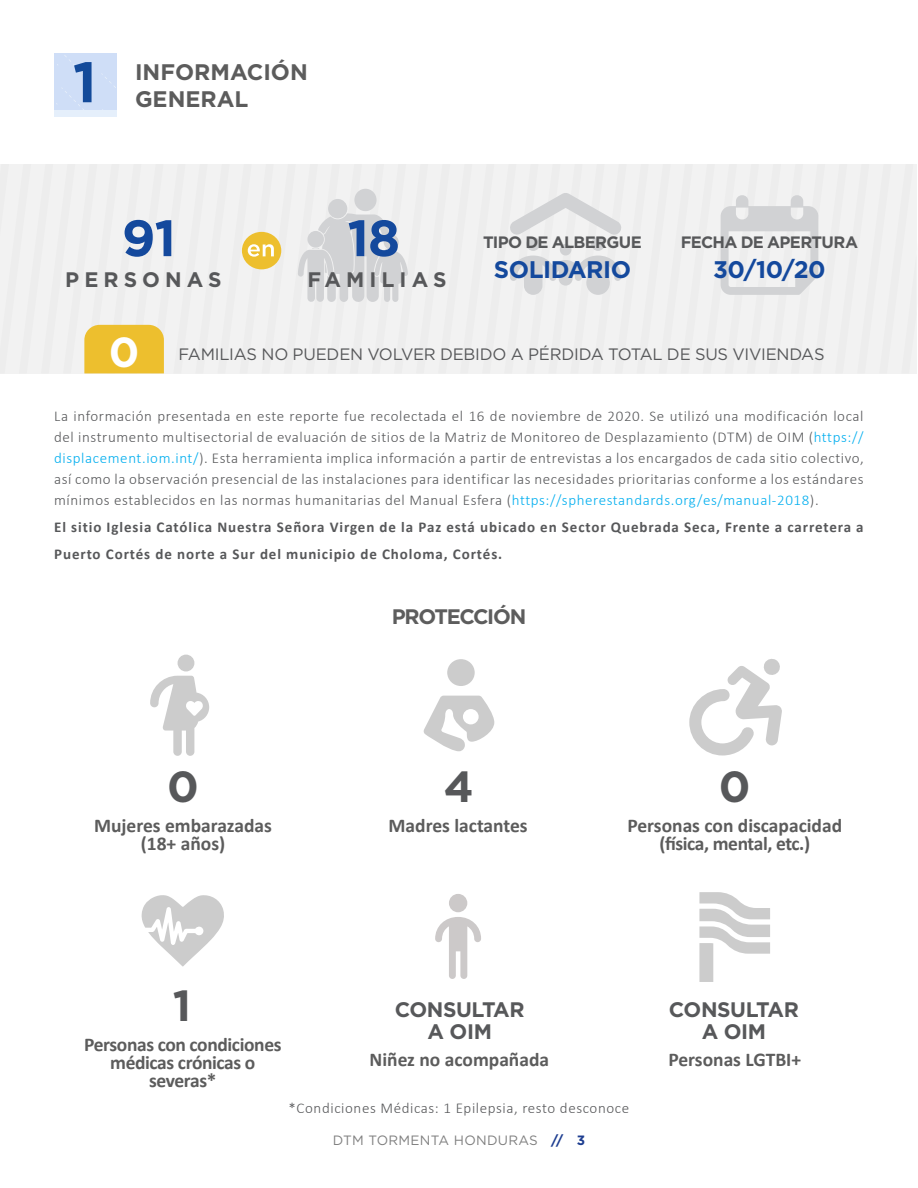
<style>
.page{position:relative;width:918px;height:1188px;background:#fff}
.page>*{position:absolute;margin:0;border:0;box-sizing:border-box;transform-origin:0 0}
.t1{font:700 57px "Gotham";color:#134a9a}
.t2{font:700 51px "Gotham";color:#14499d}
.t3{font:700 43.5px "Gotham";color:#57585a}
.t4{font:700 42px "Gotham";color:#fff}
.t5{font:700 24px "Gotham";letter-spacing:-.02em;color:#14499d}
.t6{font:700 22.5px "Gotham";color:#5c5c5c}
.t7{font:700 21px "Gotham";letter-spacing:-.02em;color:#57585a}
.t8{font:700 21px "Gotham";letter-spacing:.24em;color:#57585a}
.t9{font:700 21px "Gotham";letter-spacing:-.065em;color:#5d5d5d}
.t10{font:700 19.5px/18px "Calibri";letter-spacing:-.005em;color:#5c5c5c;text-align:center}
.t11{font:16.5px "Gotham";letter-spacing:-.015em;color:#57585a}
.t12{font:700 16.5px "Gotham";letter-spacing:-.04em;color:#57585a}
.t13{font:300 15px/21px "Calibri";letter-spacing:.04em;color:#57585a;text-align:justify}
.t14{font:700 15px/27px "Calibri";letter-spacing:.06em;color:#57585a}
.t15{font:13.5px "Gotham";letter-spacing:.02em;color:#808080}
.s1{color:#00aeef}
.s2{font-weight:700;color:#1d3d90}
</style>
<div class="page">
<svg style="left:141px;top:895px;width:83px;height:72px"></svg>
<div style="left:54px;top:53px;width:62px;height:63px;background:#cfdef7"></div>
<svg style="left:64px;top:55px;width:19px;height:19px"></svg>
<div style="left:54px;top:110px;width:62px;height:6px;background:#e5effb"></div>
<svg style="left:150px;top:676px;width:59px;height:80px"></svg>
<div style="left:178px;top:655px;width:16px;height:16px;background:#ccc;border-radius:50%"></div>
<svg style="left:423px;top:696px;width:71px;height:55px"></svg>
<div style="left:447px;top:659px;width:28px;height:27px;background:#ccc;border-radius:50%"></div>
<svg style="left:689px;top:659px;width:93px;height:97px"></svg>
<svg style="left:0;top:164px;width:917px;height:209px"></svg>
<div style="left:591px;top:237px;width:14px;height:14px;background:#d1d2d4;border-radius:50%"></div>
<div style="left:526px;top:237px;width:14px;height:14px;background:#d1d2d4;border-radius:50%"></div>
<div style="left:560px;top:244px;width:11px;height:11px;background:#d1d2d4;border-radius:50%"></div>
<svg style="left:699px;top:892px;width:71px;height:90px"></svg>
<svg style="left:435px;top:917px;width:46px;height:62px"></svg>
<div style="left:449px;top:894px;width:18px;height:18px;background:#ccc9c9;border-radius:50%"></div>
<p class="t1" style="left:73px;top:44px;width:26px">1</p>
<p class="t6" style="left:135px;top:57px;width:174px">INFORMACIÓN</p>
<p class="t6" style="left:135px;top:84px;width:115px">GENERAL</p>
<p class="t2" style="left:122px;top:204px;width:56px">91</p>
<p class="t2" style="left:347px;top:204px;width:54px">18</p>
<p class="t8" style="left:65px;top:266px;width:158px">PERSONAS</p>
<p class="t8" style="left:307px;top:266px;width:141px">FAMILIAS</p>
<p class="t12" style="left:483px;top:231px;width:160px">TIPO DE ALBERGUE</p>
<p class="t5" style="left:494px;top:254px;width:139px">SOLIDARIO</p>
<p class="t12" style="left:681px;top:231px;width:179px">FECHA DE APERTURA</p>
<p class="t5" style="left:713px;top:254px;width:114px">30/10/20</p>
<p class="t4" style="left:109px;top:324px;width:32px">0</p>
<p class="t11" style="left:178px;top:343px;width:648px">FAMILIAS NO PUEDEN VOLVER DEBIDO A PÉRDIDA TOTAL DE SUS VIVIENDAS</p>
<p class="t13" style="left:54px;top:406px;width:811px">La información presentada en este reporte fue recolectada el 16 de noviembre de 2020. Se utilizó una modificación local del instrumento multisectorial de evaluación de sitios de la Matriz de Monitoreo de Desplazamiento (DTM) de OIM (<span class="s1">https:// displacement.iom.int/</span>). Esta herramienta implica información a partir de entrevistas a los encargados de cada sitio colectivo, así como la observación presencial de las instalaciones para identificar las necesidades prioritarias conforme a los estándares mínimos establecidos en las normas humanitarias del Manual Esfera (<span class="s1">https://spherestandards.org/es/manual-2018</span>).</p>
<p class="t14" style="left:54px;top:513px;width:811px">El sitio Iglesia Católica Nuestra Señora Virgen de la Paz está ubicado en Sector Quebrada Seca, Frente a carretera a<br>Puerto Cortés de norte a Sur del municipio de Choloma, Cortés.</p>
<p class="t9" style="left:392px;top:603px;width:136px">PROTECCIÓN</p>
<p class="t3" style="left:167px;top:758px;width:33px">0</p>
<p class="t3" style="left:444px;top:758px;width:31px">4</p>
<p class="t3" style="left:719px;top:758px;width:33px">0</p>
<p class="t10" style="left:94px;top:816px;width:179px">Mujeres embarazadas</p>
<p class="t10" style="left:141px;top:834px;width:86px">(18+ años)</p>
<p class="t10" style="left:389px;top:816px;width:141px">Madres lactantes</p>
<p class="t10" style="left:627px;top:816px;width:216px">Personas con discapacidad (física, mental, etc.)</p>
<p class="t3" style="left:173px;top:977px;width:20px">1</p>
<p class="t10" style="left:84px;top:1035px;width:199px">Personas con condiciones médicas crónicas o severas*</p>
<p class="t7" style="left:395px;top:995px;width:131px">CONSULTAR</p>
<p class="t7" style="left:428px;top:1018px;width:66px">A OIM</p>
<p class="t7" style="left:669px;top:995px;width:131px">CONSULTAR</p>
<p class="t7" style="left:702px;top:1018px;width:66px">A OIM</p>
<p class="t10" style="left:370px;top:1050px;width:181px">Niñez no acompañada</p>
<p class="t10" style="left:668px;top:1050px;width:134px">Personas LGTBI+</p>
<p class="t13" style="left:289px;top:1097px;width:342px">*Condiciones Médicas: 1 Epilepsia, resto desconoce</p>
<p class="t15" style="left:333px;top:1131px;width:254px">DTM TORMENTA HONDURAS <span class="s2">// 3</span></p>
</div>
